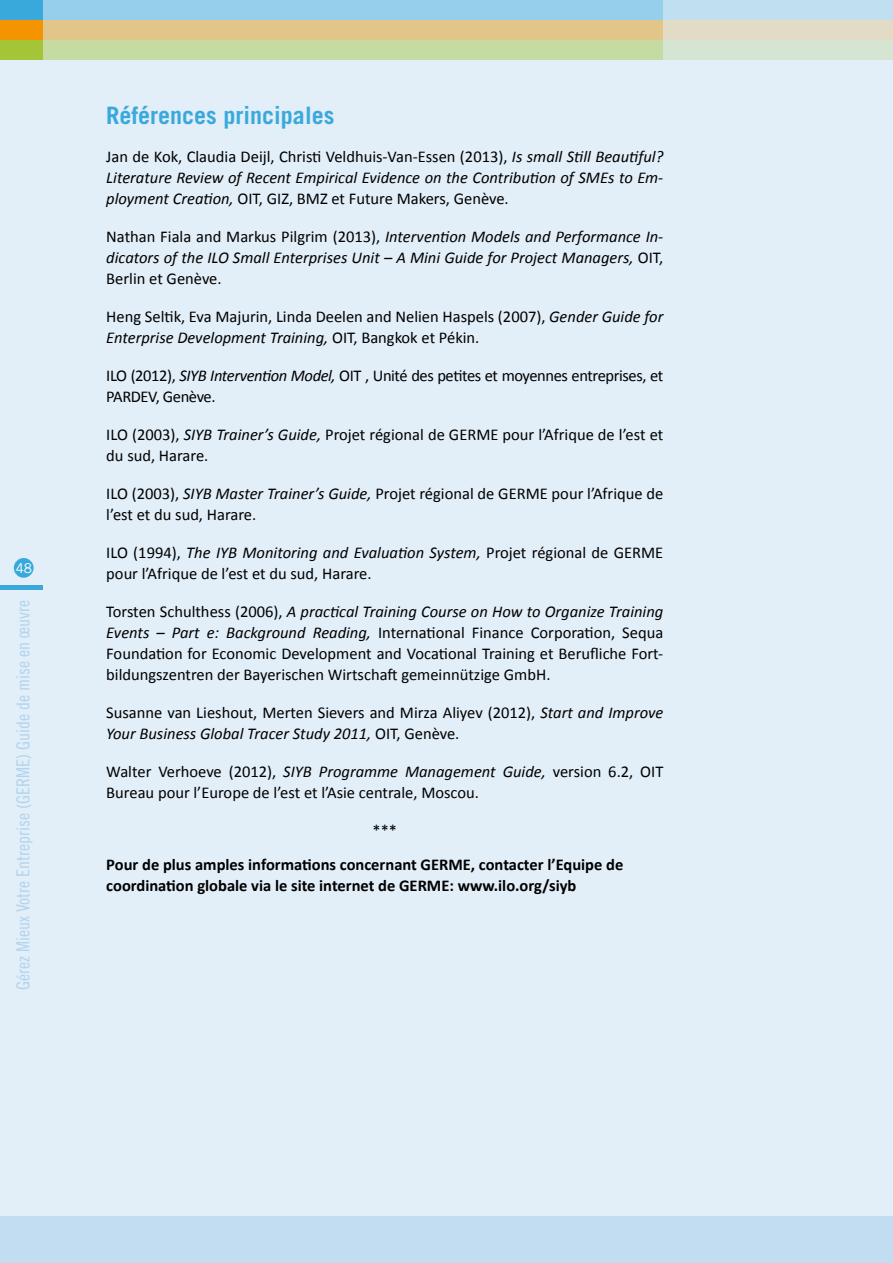
<style>
.page{position:relative;width:893px;height:1263px;background:#e2eef8}
.page>*{position:absolute;margin:0;border:0;box-sizing:border-box;transform-origin:0 0}
.t1{font:700 24px "Trade Gothic LT Std";color:#39a9dc}
.t2{font:18px "Trade Gothic LT Std Cn 18";color:#b0d4ee}
.t3{font:16.5px/21px "Calibri";color:#000}
.t4{font:italic 16.5px/21px "Calibri";color:#000;text-align:justify}
.t5{font:700 16.5px/21px "Calibri";color:#000}
.t6{font:16.5px/21px "Calibri";letter-spacing:-.025em;color:#000}
.t7{font:13.5px "Trade Gothic LT Std";color:#fff}
.s1{font-style:normal}
.s2{font-style:italic}
</style>
<div class="page">
<hr style="left:0;top:586px;width:43px;height:4px;background:#39a9dc">
<div style="left:14px;top:558px;width:20px;height:20px;background:#39a9dc;border-radius:50%"></div>
<div style="left:0;top:1216px;width:892px;height:47px;background:#c2ddf1"></div>
<div style="left:0;top:40px;width:663px;height:20px;background:#c6dba1"></div>
<div style="left:0;top:20px;width:663px;height:20px;background:#e2c589"></div>
<div style="left:0;top:0;width:663px;height:20px;background:#96cfeb"></div>
<div style="left:663px;top:40px;width:230px;height:20px;background:#d5e5d2"></div>
<div style="left:663px;top:20px;width:230px;height:20px;background:#e2dcc7"></div>
<div style="left:663px;top:0;width:230px;height:20px;background:#c0e0f2"></div>
<div style="left:0;top:40px;width:43px;height:20px;background:#a4c537"></div>
<div style="left:0;top:20px;width:43px;height:20px;background:#f39400"></div>
<div style="left:0;top:0;width:43px;height:20px;background:#39a9dc"></div>
<p class="t7" style="left:16px;top:560px;width:18px">48</p>
<p class="t2" style="left:12px;top:990px;width:392px;rotate:-90deg">Gérez Mieux Votre Entreprise (GERME) Guide de mise en œuvre</p>
<h1 class="t1" style="left:106px;top:100px;width:229px">Références principales</h1>
<p class="t4" style="left:106px;top:145px;width:559px"><span class="s1">Jan de Kok, Claudia Deijl, Christi Veldhuis-Van-Essen (2013),</span> Is small Still Beautiful?<br>Literature Review of Recent Empirical Evidence on the Contribution of SMEs to Em&shy;ployment Creation, <span class="s1">OIT, GIZ, BMZ et Future Makers, Genève.</span></p>
<p class="t4" style="left:106px;top:225px;width:559px"><span class="s1">Nathan Fiala and Markus Pilgrim (2013),</span> Intervention Models and Performance In&shy;dicators of the ILO Small Enterprises Unit – A Mini Guide for Project Managers, <span class="s1">OIT, Berlin et Genève.</span></p>
<p class="t3" style="left:106px;top:306px;width:559px">Heng Seltik, Eva Majurin, Linda Deelen and Nelien Haspels (2007), <span class="s2">Gender Guide for<br>Enterprise Development Training,</span> OIT, Bangkok et Pékin.</p>
<p class="t6" style="left:106px;top:365px;width:558px">ILO (2012), <span class="s2">SIYB Intervention Model,</span> OIT , Unité des petites et moyennes entreprises, et<br>PARDEV, Genève.</p>
<p class="t3" style="left:106px;top:424px;width:559px">ILO (2003), <span class="s2">SIYB Trainer’s Guide,</span> Projet régional de GERME pour l’Afrique de l’est et du sud, Harare.</p>
<p class="t3" style="left:106px;top:483px;width:559px">ILO (2003), <span class="s2">SIYB Master Trainer’s Guide,</span> Projet régional de GERME pour l’Afrique de l’est et du sud, Harare.</p>
<p class="t3" style="left:106px;top:542px;width:559px">ILO (1994), <span class="s2">The IYB Monitoring and Evaluation System,</span> Projet régional de GERME pour l’Afrique de l’est et du sud, Harare.</p>
<p class="t3" style="left:106px;top:601px;width:559px;text-align:justify">Torsten Schulthess (2006), <span class="s2">A practical Training Course on How to Organize Training Events – Part e: Background Reading,</span> International Finance Corporation, Sequa Foundation for Economic Development and Vocational Training et Berufliche Fort&shy;bildungszentren der Bayerischen Wirtschaft gemeinnützige GmbH.</p>
<p class="t3" style="left:106px;top:702px;width:559px">Susanne van Lieshout, Merten Sievers and Mirza Aliyev (2012), <span class="s2">Start and Improve<br>Your Business Global Tracer Study 2011,</span> OIT, Genève.</p>
<p class="t3" style="left:106px;top:761px;width:559px">Walter Verhoeve (2012), <span class="s2">SIYB Programme Management Guide,</span> version 6.2, OIT<br>Bureau pour l’Europe de l’est et l’Asie centrale, Moscou.</p>
<p class="t3" style="left:372px;top:820px;width:26px">***</p>
<p class="t5" style="left:106px;top:854px;width:518px">Pour de plus amples informations concernant GERME, contacter l’Equipe de coordination globale via le site internet de GERME: www.ilo.org/siyb</p>
</div>
